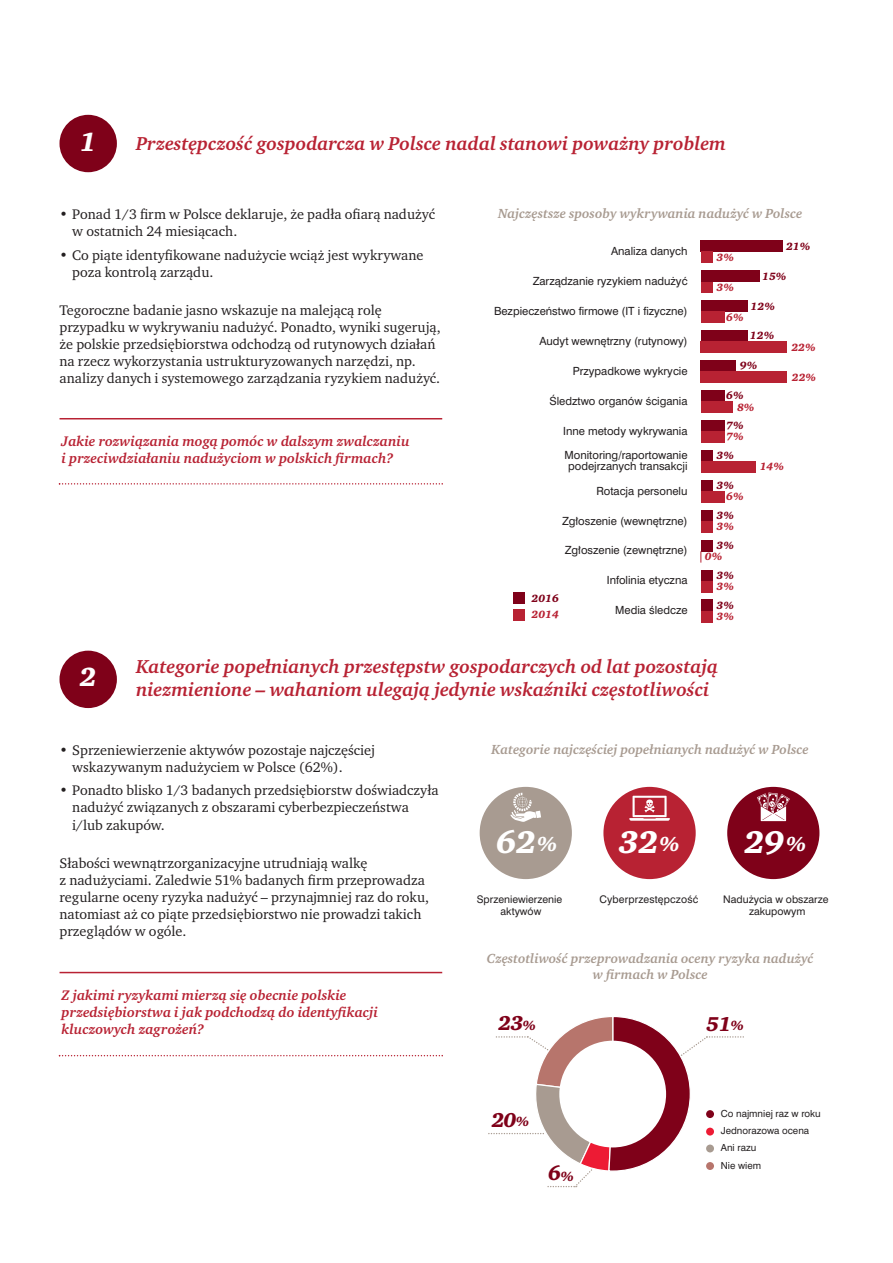
<style>
.page{position:relative;width:893px;height:1263px;background:#fff}
.page>*{position:absolute;margin:0;border:0;box-sizing:border-box;transform-origin:0 0}
.t1{font:italic 900 32.25px "ITC Charter Com";color:#fff}
.t2{font:italic 900 27px "ITC Charter Com";color:#fff}
.t3{font:italic 900 20.55px "ITC Charter Com";color:#7f0119}
.t4{font:italic 700 19.2px/22.5px "ITC Charter Com";color:#b82233}
.t5{font:14.25px/17.1px "ITC Charter Com";color:#231f20}
.t6{font:italic 700 14.25px/17.1px "ITC Charter Com";color:#b82233}
.t7{font:italic 700 13.5px/16.5px "ITC Charter Com";color:#a89b91;text-align:center}
.t8{font:11.25px/24.5px "Swis 721 EU";color:#231f20}
.t9{font:italic 900 10.8px "ITC Charter Com";color:#7f0119}
.t10{font:italic 900 10.8px "ITC Charter Com";color:#b82233}
.t11{font:10.5px/12.6px "Swis 721 EU";color:#231f20;text-align:center}
.t12{font:9.75px "Swis 721 EU";color:#231f20}
.s1{font-size:21px}
.s2{font-size:13.8px}
</style>
<div class="page">
<div style="left:59px;top:115px;width:58px;height:57px;background:#7f0119;border-radius:50%"></div>
<hr style="left:60px;top:418px;width:382px;height:1px;background:#b82233">
<svg style="left:59px;top:483px;width:384px;height:2px"></svg>
<div style="left:59px;top:651px;width:58px;height:57px;background:#7f0119;border-radius:50%"></div>
<hr style="left:60px;top:972px;width:382px;height:1px;background:#b82233">
<svg style="left:59px;top:1055px;width:384px;height:1px"></svg>
<div style="left:480px;top:787px;width:92px;height:92px;background:#a89b91;border-radius:50%"></div>
<div style="left:603px;top:787px;width:93px;height:92px;background:#b82233;border-radius:50%"></div>
<div style="left:727px;top:787px;width:92px;height:92px;background:#7f0119;border-radius:50%"></div>
<svg style="left:757px;top:792px;width:33px;height:29px"></svg>
<svg style="left:629px;top:796px;width:41px;height:25px"></svg>
<svg style="left:510px;top:793px;width:31px;height:29px"></svg>
<div style="left:513px;top:610px;width:12px;height:11px;background:#b82233"></div>
<div style="left:513px;top:593px;width:12px;height:11px;background:#7f0119"></div>
<div style="left:701px;top:241px;width:82px;height:11px;background:#7f0119"></div>
<div style="left:701px;top:252px;width:12px;height:11px;background:#b82233"></div>
<div style="left:701px;top:282px;width:12px;height:11px;background:#b82233"></div>
<div style="left:701px;top:271px;width:59px;height:11px;background:#7f0119"></div>
<div style="left:701px;top:300px;width:47px;height:12px;background:#7f0119"></div>
<div style="left:701px;top:312px;width:23px;height:11px;background:#b82233"></div>
<div style="left:701px;top:330px;width:47px;height:12px;background:#7f0119"></div>
<div style="left:701px;top:342px;width:86px;height:11px;background:#b82233"></div>
<div style="left:701px;top:360px;width:35px;height:12px;background:#7f0119"></div>
<div style="left:701px;top:372px;width:86px;height:11px;background:#b82233"></div>
<div style="left:701px;top:390px;width:23px;height:12px;background:#7f0119"></div>
<div style="left:701px;top:402px;width:31px;height:11px;background:#b82233"></div>
<div style="left:701px;top:420px;width:23px;height:12px;background:#7f0119"></div>
<div style="left:701px;top:431px;width:23px;height:12px;background:#b82233"></div>
<div style="left:701px;top:450px;width:12px;height:11px;background:#7f0119"></div>
<div style="left:701px;top:461px;width:55px;height:12px;background:#b82233"></div>
<div style="left:701px;top:480px;width:12px;height:11px;background:#7f0119"></div>
<div style="left:701px;top:491px;width:23px;height:12px;background:#b82233"></div>
<div style="left:701px;top:510px;width:12px;height:11px;background:#7f0119"></div>
<div style="left:701px;top:521px;width:12px;height:12px;background:#b82233"></div>
<div style="left:701px;top:540px;width:12px;height:11px;background:#7f0119"></div>
<div style="left:701px;top:570px;width:12px;height:11px;background:#7f0119"></div>
<div style="left:701px;top:581px;width:12px;height:11px;background:#b82233"></div>
<div style="left:701px;top:600px;width:12px;height:11px;background:#7f0119"></div>
<div style="left:701px;top:611px;width:12px;height:11px;background:#b82233"></div>
<svg style="left:489px;top:1017px;width:255px;height:171px"></svg>
<h2 class="t2" style="left:80px;top:125px;width:19px">1</h2>
<h3 class="t4" style="left:136px;top:134px;width:591px">Przestępczość gospodarcza w Polsce nadal stanowi poważny problem</h3>
<p class="t5" style="left:72px;top:207px;width:364px;text-indent:-13px">• Ponad 1/3 firm w Polsce deklaruje, że padła ofiarą nadużyć w ostatnich 24 miesiącach.</p>
<p class="t5" style="left:72px;top:247px;width:353px;text-indent:-13px">• Co piąte identyfikowane nadużycie wciąż jest wykrywane poza kontrolą zarządu.</p>
<p class="t5" style="left:60px;top:303px;width:383px">Tegoroczne badanie jasno wskazuje na malejącą rolę przypadku w wykrywaniu nadużyć. Ponadto, wyniki sugerują, że polskie przedsiębiorstwa odchodzą od rutynowych działań na rzecz wykorzystania ustrukturyzowanych narzędzi, np. analizy danych i systemowego zarządzania ryzykiem nadużyć.</p>
<p class="t6" style="left:62px;top:434px;width:349px">Jakie rozwiązania mogą pomóc w dalszym zwalczaniu i przeciwdziałaniu nadużyciom w polskich firmach?</p>
<p class="t7" style="left:498px;top:207px;width:306px">Najczęstsze sposoby wykrywania nadużyć w Polsce</p>
<p class="t8" style="left:611px;top:240px;width:78px">Analiza danych</p>
<p class="t8" style="left:533px;top:270px;width:156px">Zarządzanie ryzykiem nadużyć</p>
<p class="t8" style="left:494px;top:300px;width:195px">Bezpieczeństwo firmowe (IT i fizyczne)</p>
<p class="t8" style="left:539px;top:330px;width:150px">Audyt wewnętrzny (rutynowy)</p>
<p class="t8" style="left:573px;top:360px;width:116px">Przypadkowe wykrycie</p>
<p class="t8" style="left:549px;top:390px;width:140px">Śledztwo organów ścigania</p>
<p class="t8" style="left:563px;top:420px;width:126px">Inne metody wykrywania<br>Monitoring/raportowanie</p>
<p class="t8" style="left:568px;top:455px;width:121px;text-align:right">podejrzanych transakcji<br>Rotacja personelu</p>
<p class="t8" style="left:562px;top:509px;width:127px">Zgłoszenie (wewnętrzne)</p>
<p class="t8" style="left:565px;top:539px;width:124px">Zgłoszenie (zewnętrzne)</p>
<p class="t8" style="left:607px;top:569px;width:82px">Infolinia etyczna</p>
<p class="t8" style="left:615px;top:599px;width:74px">Media śledcze</p>
<p class="t9" style="left:531px;top:591px;width:29px">2016</p>
<p class="t10" style="left:531px;top:608px;width:29px">2014</p>
<p class="t10" style="left:716px;top:251px;width:19px">3%</p>
<p class="t10" style="left:716px;top:281px;width:19px">3%</p>
<p class="t10" style="left:726px;top:311px;width:19px">6%</p>
<p class="t9" style="left:786px;top:240px;width:26px">21%</p>
<p class="t9" style="left:762px;top:270px;width:26px">15%</p>
<p class="t9" style="left:750px;top:299px;width:26px">12%</p>
<p class="t9" style="left:750px;top:329px;width:26px">12%</p>
<p class="t9" style="left:740px;top:359px;width:19px">9%</p>
<p class="t9" style="left:726px;top:389px;width:19px">6%</p>
<p class="t10" style="left:737px;top:400px;width:19px">8%</p>
<p class="t9" style="left:726px;top:419px;width:19px">7%</p>
<p class="t10" style="left:726px;top:430px;width:19px">7%</p>
<p class="t9" style="left:716px;top:449px;width:19px">3%</p>
<p class="t9" style="left:716px;top:479px;width:19px">3%</p>
<p class="t10" style="left:726px;top:490px;width:19px">6%</p>
<p class="t9" style="left:716px;top:509px;width:19px">3%</p>
<p class="t10" style="left:716px;top:520px;width:19px">3%</p>
<p class="t9" style="left:716px;top:539px;width:19px">3%</p>
<p class="t10" style="left:705px;top:550px;width:19px">0%</p>
<p class="t9" style="left:716px;top:569px;width:19px">3%</p>
<p class="t10" style="left:716px;top:580px;width:19px">3%</p>
<p class="t9" style="left:716px;top:598px;width:19px">3%</p>
<p class="t10" style="left:716px;top:610px;width:19px">3%</p>
<p class="t10" style="left:760px;top:460px;width:26px">14%</p>
<p class="t10" style="left:791px;top:341px;width:26px">22%</p>
<p class="t10" style="left:792px;top:371px;width:26px">22%</p>
<h2 class="t2" style="left:80px;top:661px;width:19px">2</h2>
<h3 class="t4" style="left:136px;top:657px;width:584px">Kategorie popełnianych przestępstw gospodarczych od lat pozostają niezmienione – wahaniom ulegają jedynie wskaźniki częstotliwości</h3>
<p class="t5" style="left:72px;top:742px;width:304px;text-indent:-13px">• Sprzeniewierzenie aktywów pozostaje najczęściej wskazywanym nadużyciem w Polsce (62%).</p>
<p class="t5" style="left:72px;top:783px;width:368px;text-indent:-13px">• Ponadto blisko 1/3 badanych przedsiębiorstw doświadczyła nadużyć związanych z obszarami cyberbezpieczeństwa i/lub zakupów.</p>
<p class="t5" style="left:60px;top:856px;width:371px">Słabości wewnątrzorganizacyjne utrudniają walkę<br>z nadużyciami. Zaledwie 51% badanych firm przepro wadza regularne oceny ryzyka nadużyć – przynajmniej raz do roku, natomiast aż co piąte przedsiębiorstwo nie prowadzi takich przeglądów w ogóle.</p>
<p class="t6" style="left:62px;top:988px;width:318px">Z jakimi ryzykami mierzą się obecnie polskie przedsiębiorstwa i jak podchodzą do identyfikacji kluczowych zagrożeń?</p>
<p class="t7" style="left:492px;top:742px;width:319px">Kategorie najczęściej popełnianych nadużyć w Polsce</p>
<h1 class="t1" style="left:496px;top:823px;width:63px">62<span class="s1">%</span></h1>
<h1 class="t1" style="left:618px;top:823px;width:63px">32<span class="s1">%</span></h1>
<h1 class="t1" style="left:744px;top:823px;width:64px">29<span class="s1">%</span></h1>
<p class="t11" style="left:477px;top:894px;width:87px">Sprzeniewierzenie aktywów</p>
<p class="t11" style="left:599px;top:894px;width:100px">Cyberprzestępczość</p>
<p class="t11" style="left:723px;top:894px;width:107px">Nadużycia w obszarze zakupowym</p>
<p class="t7" style="left:487px;top:951px;width:328px">Częstotliwość przeprowadzania oceny ryzyka nadużyć w firmach w Polsce</p>
<h3 class="t3" style="left:498px;top:1011px;width:39px">23<span class="s2">%</span></h3>
<h3 class="t3" style="left:491px;top:1107px;width:39px">20<span class="s2">%</span></h3>
<h3 class="t3" style="left:548px;top:1161px;width:27px">6<span class="s2">%</span></h3>
<h3 class="t3" style="left:706px;top:1011px;width:39px">51<span class="s2">%</span></h3>
<p class="t12" style="left:721px;top:1110px;width:102px">Co najmniej raz w roku</p>
<p class="t12" style="left:721px;top:1144px;width:37px">Ani razu</p>
<p class="t12" style="left:721px;top:1127px;width:90px">Jednorazowa ocena</p>
<p class="t12" style="left:721px;top:1162px;width:42px">Nie wiem</p>
</div>
